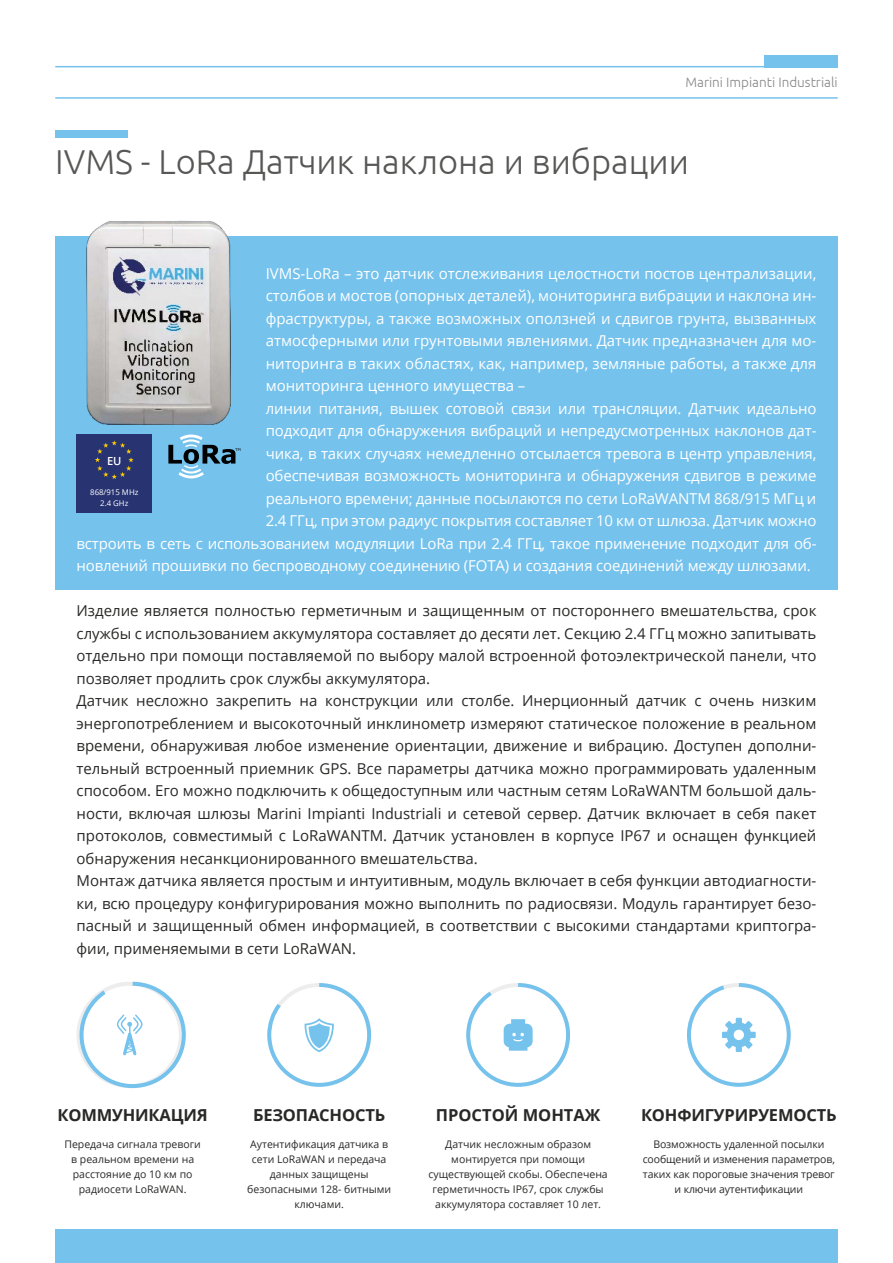
<style>
.page{position:relative;width:893px;height:1263px;background:#fff}
.page>*{position:absolute;margin:0;border:0;box-sizing:border-box;transform-origin:0 0}
.t1{font:300 34.5px "Ubuntu";color:#575756}
.t2{font:700 16.5px "Open Sans";letter-spacing:-.01em;color:#282827}
.t3{font:15px/22.5px "Open Sans";color:#282827}
.t4{font:15px/22.5px "Open Sans";letter-spacing:-.01em;color:#fff;text-align:justify}
.t5{font:300 13.5px "Ubuntu";color:#878787}
.t6{font:600 11.1px "Open Sans";color:#fff}
.t7{font:10.5px/15px "Open Sans";color:#282827;text-align:center}
.t8{font:7.8px/10.5px "Open Sans";color:#fff;text-align:center}
</style>
<div class="page">
<hr style="left:55px;top:66px;width:783px;height:1px;background:#75c2ed">
<hr style="left:55px;top:97px;width:783px;height:2px;background:#75c2ed">
<div style="left:764px;top:55px;width:74px;height:12px;background:#75c2ed"></div>
<div style="left:55px;top:1229px;width:783px;height:34px;background:#75c2ed"></div>
<div style="left:55px;top:237px;width:783px;height:353px;background:#75c2ed"></div>
<div style="left:55px;top:131px;width:73px;height:7px;background:#75c2ed"></div>
<img style="left:77px;top:220px;width:163px;height:205px">
<div style="left:77px;top:434px;width:75px;height:79px;background:#283371"></div>
<svg style="left:95px;top:440px;width:39px;height:39px"></svg>
<svg style="left:168px;top:434px;width:72px;height:44px"></svg>
<svg style="left:77px;top:982px;width:109px;height:106px"></svg>
<svg style="left:267px;top:983px;width:104px;height:104px"></svg>
<svg style="left:466px;top:983px;width:104px;height:104px"></svg>
<svg style="left:687px;top:983px;width:104px;height:104px"></svg>
<p class="t5" style="left:685px;top:74px;width:154px">Marini Impianti Industriali</p>
<h1 class="t1" style="left:55px;top:140px;width:635px">IVMS - LoRa Датчик наклона и вибрации</h1>
<p class="t4" style="left:266px;top:261px;width:552px">IVMS-LoRa – это датчик отслеживания целостности постов централизации,</p>
<p class="t4" style="left:266px;top:306px;width:552px">фраструктуры а, также возможных оползней и сдвигов грунта, вызванных</p>
<p class="t4" style="left:266px;top:284px;width:552px">столбов и мостов (опорных деталей ,) мониторинга вибрации и наклона ин-</p>
<p class="t4" style="left:266px;top:329px;width:552px">атмосферными или грунтовыми явлениями. Датчик предназначен для мо-</p>
<p class="t4" style="left:266px;top:374px;width:261px">мониторинга ценного имущества –</p>
<p class="t4" style="left:747px;top:396px;width:71px">идеально</p>
<p class="t4" style="left:266px;top:351px;width:552px">ниторинга в таких областях, как, например, земляные работы а, также для</p>
<p class="t4" style="left:446px;top:396px;width:60px">сотовой</p>
<p class="t4" style="left:688px;top:396px;width:53px">Датчик</p>
<p class="t4" style="left:390px;top:396px;width:51px">вышек</p>
<p class="t4" style="left:511px;top:396px;width:42px">связи</p>
<p class="t4" style="left:592px;top:396px;width:90px">трансляции.</p>
<p class="t4" style="left:319px;top:396px;width:66px">питания,</p>
<p class="t4" style="left:266px;top:396px;width:48px">линии</p>
<p class="t4" style="left:266px;top:441px;width:552px">чика в, таких случаях немедленно отсылается тревога в центр управления,</p>
<p class="t4" style="left:558px;top:396px;width:29px">или</p>
<p class="t4" style="left:266px;top:419px;width:552px">подходит для обнаружения вибраций и непредусмотренных наклонов дат-</p>
<p class="t4" style="left:266px;top:464px;width:552px">обеспечивая возможность мониторинга и обнаружения сдвигов в режиме реального времени; данные посылаются по сети LoRaWANTM 868/915 МГц и 2.4 ГГц, при этом радиус покрытия составляет 10 км от шлюза. Датчик можно</p>
<p class="t4" style="left:77px;top:554px;width:736px">новлений прошивки по беспроводному соединению (FOTA и) создания соединений между шлюзами.</p>
<p class="t6" style="left:107px;top:453px;width:16px">EU</p>
<p class="t8" style="left:90px;top:487px;width:50px">868/915 MHz<br>2.4 GHz</p>
<p class="t4" style="left:77px;top:531px;width:741px">встроить в сеть с использованием модуляции LoRa при 2.4 ГГц, такое применение подходит для об-</p>
<p class="t3" style="left:77px;top:599px;width:741px">Изделие является полностью герметичным и защищенным от постороннего вмешательства, срок</p>
<p class="t3" style="left:77px;top:621px;width:741px">службы с использованием аккумулятора составляет до десяти лет. Секцию 2.4 ГГц можно запитывать</p>
<p class="t3" style="left:77px;top:644px;width:741px">отдельно при помощи поставляемой по выбору малой встроенной фотоэлектрической панели, что</p>
<p class="t3" style="left:77px;top:666px;width:355px">позволяет продлить срок службы аккумулятора.</p>
<p class="t3" style="left:762px;top:689px;width:56px">низким</p>
<p class="t3" style="left:461px;top:689px;width:55px">столбе.</p>
<p class="t3" style="left:522px;top:689px;width:108px">Инерционный</p>
<p class="t3" style="left:77px;top:689px;width:741px">Датчик<br>энергопотреблением и высокоточный инклинометр измеряют статическое положение в реальном</p>
<p class="t3" style="left:77px;top:756px;width:741px">тельный встроенный приемник GPS. Все параметры датчика можно программировать удаленным</p>
<p class="t3" style="left:136px;top:689px;width:74px">несложно</p>
<p class="t3" style="left:216px;top:689px;width:77px">закрепить</p>
<p class="t3" style="left:325px;top:689px;width:95px">конструкции</p>
<p class="t3" style="left:694px;top:689px;width:9px">с</p>
<p class="t3" style="left:709px;top:689px;width:46px">очень</p>
<p class="t3" style="left:300px;top:689px;width:19px">на</p>
<p class="t3" style="left:636px;top:689px;width:52px">датчик</p>
<p class="t3" style="left:426px;top:689px;width:29px">или</p>
<p class="t3" style="left:77px;top:734px;width:741px">времени, обнаруживая любое изменение ориентации, движение и вибрацию. Доступен дополни-</p>
<p class="t3" style="left:77px;top:779px;width:741px">способом. Его можно подключить к общедоступным или частным сетям LoRaWANTM большой даль-</p>
<p class="t3" style="left:77px;top:824px;width:741px">протоколов, совместимый с LoRaWANTM. Датчик установлен в корпусе IP67 и оснащен функцией обнаружения несанкционированного вмешательства.</p>
<p class="t3" style="left:77px;top:801px;width:741px">ности, включая шлюзы Marini Impianti Industriali и сетевой сервер. Датчик включает в себя пакет</p>
<p class="t3" style="left:77px;top:869px;width:741px">Монтаж датчика является простым и интуитивным, модуль включает в себя функции автодиагности-</p>
<p class="t3" style="left:77px;top:891px;width:741px">ки, всю процедуру конфигурирования можно выполнить по радиосвязи. Модуль гарантирует безо-</p>
<p class="t3" style="left:77px;top:914px;width:741px">пасный и защищенный обмен информацией в, соответствии с высокими стандартами криптогра-</p>
<p class="t3" style="left:77px;top:936px;width:281px">фии, применяемыми в сети LoRaWAN.</p>
<p class="t2" style="left:57px;top:1103px;width:152px">КОММУНИКАЦИЯ</p>
<p class="t7" style="left:64px;top:1136px;width:138px">Передача сигнала тревоги в реальном времени на расстояние до 10 км по радиосети LoRaWAN.</p>
<p class="t2" style="left:253px;top:1103px;width:134px">БЕЗОПАСНОСТЬ</p>
<p class="t7" style="left:247px;top:1136px;width:145px">Аутентификация датчика в сети LoRaWAN и передача данных защищены безопасными 128- битными ключами.</p>
<p class="t2" style="left:436px;top:1103px;width:166px">ПРОСТОЙ МОНТАЖ</p>
<p class="t7" style="left:428px;top:1136px;width:181px">Датчик несложным образом монтируется при помощи существующей скобы. Обеспечена герметичность IP67, срок службы аккумулятора составляет 10 лет.</p>
<p class="t2" style="left:641px;top:1103px;width:197px">КОНФИГУРИРУЕМОСТЬ</p>
<p class="t7" style="left:643px;top:1136px;width:194px">Возможность удаленной посылки сообщений и изменения параметров, таких как пороговые значения тревог и ключи аутентификации</p>
</div>
